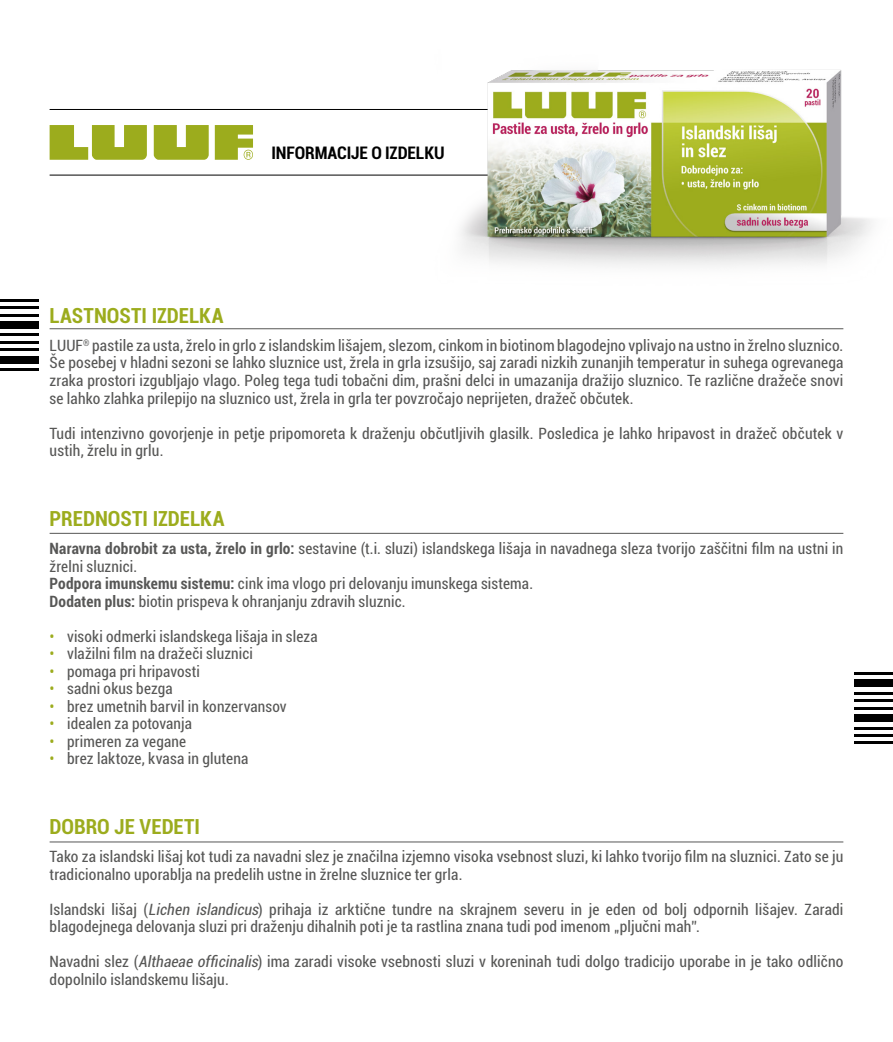
<style>
.page{position:relative;width:893px;height:1042px;background:#fff}
.page>*{position:absolute;margin:0;border:0;box-sizing:border-box;transform-origin:0 0}
.t1{font:700 condensed 21px "Roboto";color:#9cac1d}
.t2{font:700 condensed 17.5px "Roboto";letter-spacing:-.01em;color:#000}
.t3{font:condensed 15.75px/17.5px "Roboto";letter-spacing:.01em;color:#575756}
.s1{font-weight:700}
.s2{color:#9cac1d}
.s3{font-style:italic}
</style>
<div class="page">
<div style="left:0;top:321px;width:39px;height:8px;background:#000"></div>
<div style="left:0;top:356px;width:39px;height:7px;background:#000"></div>
<hr style="left:0;top:299px;width:39px;height:2px;background:#000">
<hr style="left:0;top:306px;width:39px;height:3px;background:#000">
<hr style="left:0;top:334px;width:39px;height:2px;background:#000">
<hr style="left:0;top:341px;width:39px;height:3px;background:#000">
<hr style="left:0;top:348px;width:39px;height:3px;background:#000">
<hr style="left:0;top:368px;width:39px;height:3px;background:#000">
<hr style="left:0;top:314px;width:39px;height:2px;background:#000">
<div style="left:854px;top:714px;width:39px;height:8px;background:#000"></div>
<div style="left:854px;top:679px;width:39px;height:8px;background:#000"></div>
<hr style="left:854px;top:741px;width:39px;height:3px;background:#000">
<hr style="left:854px;top:734px;width:39px;height:3px;background:#000">
<hr style="left:854px;top:707px;width:39px;height:2px;background:#000">
<hr style="left:854px;top:699px;width:39px;height:3px;background:#000">
<hr style="left:854px;top:692px;width:39px;height:2px;background:#000">
<hr style="left:854px;top:672px;width:39px;height:3px;background:#000">
<hr style="left:854px;top:727px;width:39px;height:2px;background:#000">
<svg style="left:50px;top:125px;width:203px;height:35px"></svg>
<hr style="left:50px;top:109px;width:488px;height:1px;background:#000">
<hr style="left:50px;top:175px;width:570px;height:1px;background:#000">
<hr style="left:50px;top:328px;width:793px;height:1px;background:#575756">
<hr style="left:50px;top:533px;width:793px;height:1px;background:#575756">
<hr style="left:50px;top:841px;width:793px;height:1px;background:#575756">
<img style="left:428px;top:70px;width:444px;height:260px">
<p class="t2" style="left:271px;top:141px;width:175px">INFORMACIJE O IZDELKU</p>
<h1 class="t1" style="left:50px;top:301px;width:175px">LASTNOSTI IZDELKA</h1>
<p class="t3" style="left:50px;top:336px;width:795px;text-align:justify">LUUF<sup>®</sup> pastile za usta, žrelo in grlo z islandskim lišajem, slezom, cinkom in biotinom blagodejno vplivajo na ustno in žrelno sluznico.<br>Še posebej v hladni sezoni se lahko sluznice ust, žrela in grla izsušijo, saj zaradi nizkih zunanjih temperatur in suhega ogrevanega zraka prostori izgubljajo vlago. Poleg tega tudi tobačni dim, prašni delci in umazanija dražijo sluznico. Te različne dražeče snovi se lahko zlahka prilepijo na sluznico ust, žrela in grla ter povzročajo neprijeten, dražeč občutek.</p>
<p class="t3" style="left:50px;top:424px;width:795px">Tudi intenzivno govorjenje in petje pripomoreta k draženju občutljivih glasilk. Posledica je lahko hripavost in dražeč občutek v ustih, žrelu in grlu.</p>
<h1 class="t1" style="left:50px;top:504px;width:176px">PREDNOSTI IZDELKA</h1>
<p class="t3" style="left:50px;top:539px;width:795px"><span class="s1">Naravna dobrobit za usta, žrelo in grlo:</span> sestavine (t.i. sluzi) islandskega lišaja in navadnega sleza tvorijo zaščitni film na ustni in žrelni sluznici.<br><span class="s1">Podpora imunskemu sistemu:</span> cink ima vlogo pri delovanju imunskega sistema.<br><span class="s1">Dodaten plus:</span> biotin prispeva k ohranjanju zdravih sluznic.</p>
<p class="t3" style="left:50px;top:627px;width:270px"><span class="s2">•</span> visoki odmerki islandskega lišaja in sleza</p>
<p class="t3" style="left:50px;top:644px;width:205px"><span class="s2">•</span> vlažilni film na dražeči sluznici</p>
<p class="t3" style="left:50px;top:662px;width:152px"><span class="s2">•</span> pomaga pri hripavosti</p>
<p class="t3" style="left:50px;top:679px;width:125px"><span class="s2">•</span> sadni okus bezga</p>
<p class="t3" style="left:50px;top:697px;width:238px"><span class="s2">•</span> brez umetnih barvil in konzervansov</p>
<p class="t3" style="left:50px;top:714px;width:144px"><span class="s2">•</span> idealen za potovanja</p>
<p class="t3" style="left:50px;top:732px;width:138px"><span class="s2">•</span> primeren za vegane</p>
<p class="t3" style="left:50px;top:749px;width:200px"><span class="s2">•</span> brez laktoze, kvasa in glutena</p>
<h1 class="t1" style="left:50px;top:812px;width:152px">DOBRO JE VEDETI</h1>
<p class="t3" style="left:50px;top:847px;width:795px">Tako za islandski lišaj kot tudi za navadni slez je značilna izjemno visoka vsebnost sluzi, ki lahko tvorijo film na sluznici. Zato se ju tradicionalno uporablja na predelih ustne in žrelne sluznice ter grla.</p>
<p class="t3" style="left:50px;top:900px;width:795px">Islandski lišaj (<span class="s3">Lichen islandicus</span>) prihaja iz arktične tundre na skrajnem severu in je eden od bolj odpornih lišajev. Zaradi blagodejnega delovanja sluzi pri draženju dihalnih poti je ta rastlina znana tudi pod imenom „pljučni mah”.</p>
<p class="t3" style="left:50px;top:952px;width:795px">Navadni slez (<span class="s3">Althaeae officinalis</span>) ima zaradi visoke vsebnosti sluzi v koreninah tudi dolgo tradicijo uporabe in je tako odlično dopolnilo islandskemu lišaju.</p>
</div>
